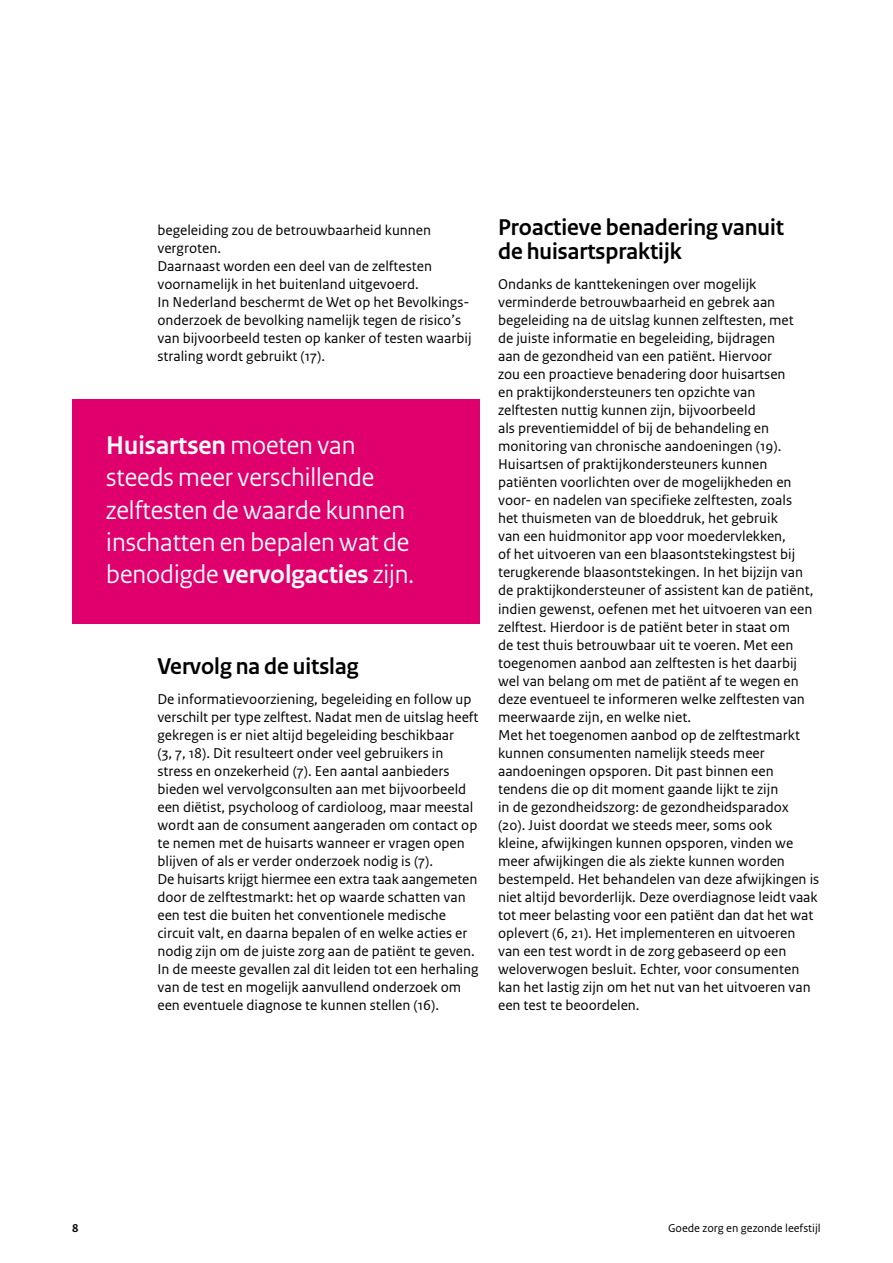
<style>
.page{position:relative;width:893px;height:1263px;background:#fff}
.page>*{position:absolute;margin:0;border:0;box-sizing:border-box;transform-origin:0 0}
.Quote_18pt{font:27px/32.4px "Rijksoverheid Sans Heading";color:#fff}
.H3_Paragraafkop_16pt__A4__2_regels{font:700 24px/23.2px "Rijksoverheid Sans Heading";color:#000}
.H3_Paragraafkop_16pt__A4{font:700 24px "Rijksoverheid Sans Heading";color:#000}
.Body_10pt{font:15px/18px "Rijksoverheid Sans Text";color:#000}
.t1{font:12px "Rijksoverheid Sans Text";color:#000}
.t2{font:700 12px "Rijksoverheid Sans Text";color:#000}
.s1{font-weight:700}
</style>
<div class="page">
<div style="left:72px;top:399px;width:408px;height:225px;background:#e0006d"></div>
<p class="Body_10pt" style="left:157px;top:222px;width:275px">begeleiding zou de betrouwbaarheid kunnen vergroten.</p>
<p class="Body_10pt" style="left:157px;top:258px;width:276px">Daarnaast worden een deel van de zelftesten voornamelijk in het buitenland uitgevoerd.</p>
<p class="Body_10pt" style="left:157px;top:294px;width:316px">In Nederland beschermt de Wet op het Bevolkings&shy;onderzoek de bevolking namelijk tegen de risico’s van bijvoorbeeld testen op kanker of testen waarbij straling wordt gebruikt (17).</p>
<p class="Quote_18pt" style="left:106px;top:429px;width:309px"><span class="s1">Huisartsen</span> moeten van steeds meer verschillende zelftesten de waarde kunnen inschatten en bepalen wat de benodigde <span class="s1">vervolgacties</span> zijn.</p>
<h3 class="H3_Paragraafkop_16pt__A4" style="left:157px;top:652px;width:203px">Vervolg na de uitslag</h3>
<p class="Body_10pt" style="left:157px;top:690px;width:323px">De informatievoorziening, begeleiding en follow up verschilt per type zelftest. Nadat men de uitslag heeft gekregen is er niet altijd begeleiding beschikbaar<br>(3, 7, 18). Dit resulteert onder veel gebruikers in stress en onzekerheid (7). Een aantal aanbieders bieden wel vervolgconsulten aan met bijvoorbeeld een diëtist, psycholoog of cardioloog, maar meestal wordt aan de consument aangeraden om contact op te nemen met de huisarts wanneer er vragen open blijven of als er verder onderzoek nodig is (7).<br>De huisarts krijgt hiermee een extra taak aangemeten door de zelftestmarkt: het op waarde schatten van een test die buiten het conventionele medische circuit valt, en daarna bepalen of en welke acties er nodig zijn om de juiste zorg aan de patiënt te geven.<br>In de meeste gevallen zal dit leiden tot een herhaling van de test en mogelijk aanvullend onderzoek om een eventuele diagnose te kunnen stellen (16).</p>
<h3 class="H3_Paragraafkop_16pt__A4__2_regels" style="left:498px;top:216px;width:287px">Proactieve benadering vanuit de huisartspraktijk</h3>
<p class="Body_10pt" style="left:498px;top:276px;width:317px">Ondanks de kanttekeningen over mogelijk verminderde betrouwbaarheid en gebrek aan begeleiding na de uitslag kunnen zelftesten, met<br>de juiste informatie en begeleiding, bijdragen<br>aan de gezondheid van een patiënt. Hiervoor<br>zou een proactieve benadering door huisartsen<br>en praktijkondersteuners ten opzichte van zelftesten nuttig kunnen zijn, bijvoorbeeld<br>als preventiemiddel of bij de behandeling en monitoring van chronische aandoeningen (19).<br>Huisartsen of praktijkondersteuners kunnen patiënten voorlichten over de mogelijkheden en voor- en nadelen van specifieke zelftesten, zoals het thuismeten van de bloeddruk, het gebruik<br>van een huidmonitor app voor moedervlekken,<br>of het uitvoeren van een blaasontstekingstest bij terugkerende blaasontstekingen. In het bijzijn van de praktijkondersteuner of assistent kan de patiënt, indien gewenst, oefenen met het uitvoeren van een zelftest. Hierdoor is de patiënt beter in staat om<br>de test thuis betrouwbaar uit te voeren. Met een toegenomen aanbod aan zelftesten is het daarbij wel van belang om met de patiënt af te wegen en deze eventueel te informeren welke zelftesten van meerwaarde zijn, en welke niet.</p>
<p class="Body_10pt" style="left:498px;top:726px;width:323px">Met het toegenomen aanbod op de zelftestmarkt kunnen consumenten namelijk steeds meer aandoeningen opsporen. Dit past binnen een tendens die op dit moment gaande lijkt te zijn<br>in de gezondheidszorg: de gezondheidsparadox (20). Juist doordat we steeds meer, soms ook<br>kleine, afwijkingen kunnen opsporen, vinden we meer afwijkingen die als ziekte kunnen worden bestempeld. Het behandelen van deze afwijkingen is niet altijd bevorderlijk. Deze overdiagnose leidt vaak tot meer belasting voor een patiënt dan dat het wat oplevert (6, 21). Het implementeren en uitvoeren van een test wordt in de zorg gebaseerd op een weloverwogen besluit. Echter, voor consumenten kan het lastig zijn om het nut van het uitvoeren van een test te beoordelen.</p>
<p class="t2" style="left:72px;top:1221px;width:8px">8</p>
<p class="t1" style="left:668px;top:1221px;width:154px">Goede zorg en gezonde leefstijl</p>
</div>
